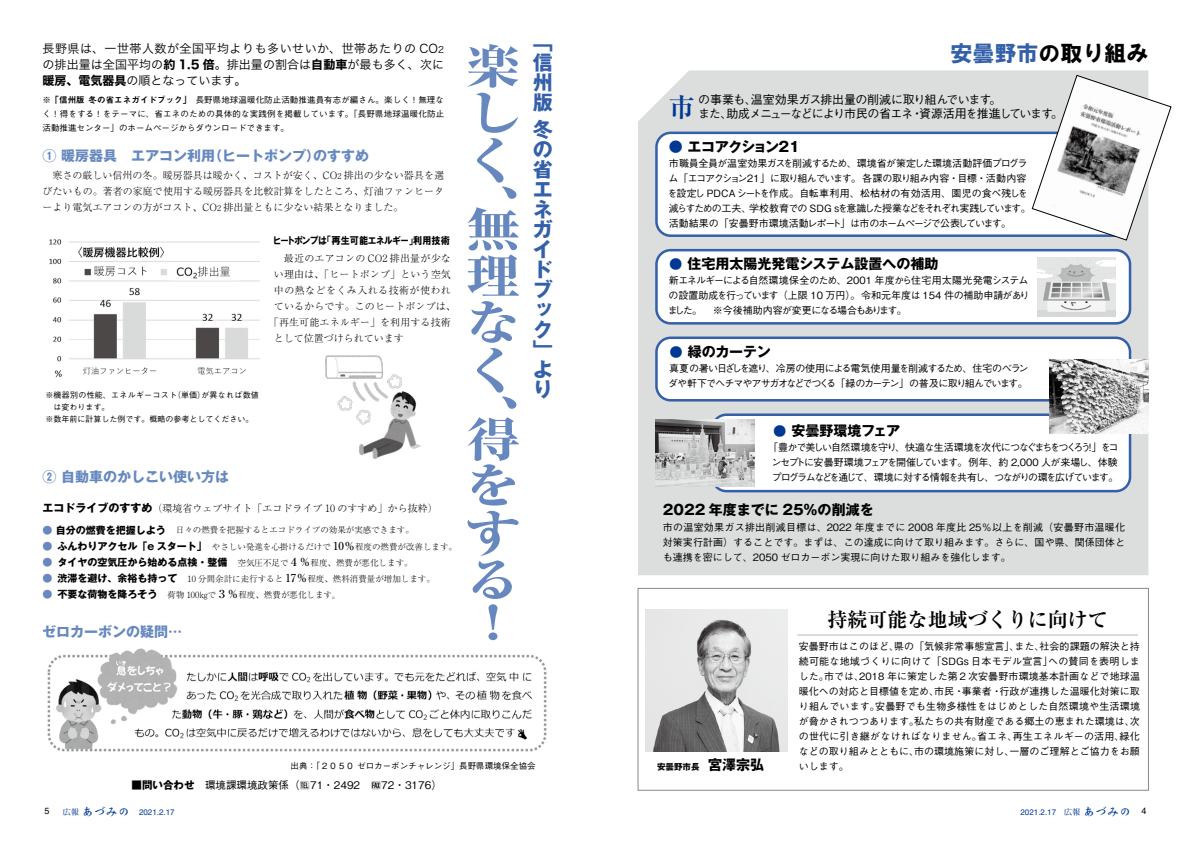
<style>
.page{position:relative;width:1191px;height:842px;background:#fff}
.page>*{position:absolute;margin:0;border:0;box-sizing:border-box;transform-origin:0 0}
.t1{font:800 46.8px/46.9px "Ryumin Pro";color:#6688bf;scale:1.18 1}
.t2{font:700 26px "Ryumin Pro";color:#003894}
.t3{font:22px "HGS Soei Kakugothic UB";color:#000}
.t4{font:700 20px/20px "Gothic MB101 Pr 6 N";color:#3360a9;text-align:justify}
.t5{font:700 20px "Ryumin Pro";color:#000}
.t6{font:700 14px "Gothic MB101 Pr 6 N";color:#000}
.t7{font:700 14px "Gothic MB101 Pr 6 N";color:#6688bf}
.t8{font:700 14px "Gothic MB101 Pr 6 N";letter-spacing:-.11em;color:#000}
.t9{font:500 12px/14px "Gothic BBB Pro";letter-spacing:-.065em;color:#000}
.t10{font:12px/16px "Hira Kaku Std W3";letter-spacing:.005em;color:#000}
.t11{font:12px "Hira Kaku Std W3";letter-spacing:.04em;color:#000}
.t12{font:500 10.5px "Gothic BBB Pro";color:#000}
.t13{font:500 10px/15px "Gothic BBB Pro";letter-spacing:-.04em;color:#000;text-align:justify}
.t14{font:300 10px/16px "Ryumin Pro";letter-spacing:.005em;color:#000;text-align:justify}
.t15{font:500 10px/15px "Gothic BBB Pro";letter-spacing:-.065em;color:#000}
.t16{font:500 10px/15px "Gothic BBB Pro";letter-spacing:-.115em;color:#000;text-align:center}
.t17{font:500 10px/15px "Gothic BBB Pro";letter-spacing:-.105em;color:#000}
.t18{font:10px "HGP Soei Kakugothic UB";color:#000;scale:.92 1}
.t19{font:300 10px "Ryumin Pro";letter-spacing:.045em;color:#000}
.t20{font:9px "Helvetica";color:#000}
.t21{font:300 8.5px "Ryumin Pro";color:#000}
.t22{font:500 8.5px/14px "Gothic BBB Pro";color:#000;text-align:justify}
.t23{font:700 8.5px "Gothic MB101 Pr 6 N";color:#000}
.t24{font:500 8px "Gothic BBB Pro";color:#000}
.t25{font:8px "Helvetica";color:#003894}
.t26{font:500 8px "Gothic BBB Pro";letter-spacing:.035em;color:#000}
.s1{font-size:9px}
.s2{font-family:"Hira Kaku Std W7"}
.s3{font-family:"Midashi Go Pro MB31";font-weight:400}
.s4{font-size:8px}
.s5{font-family:"Gothic MB101 Pr 6 N";font-weight:700;font-size:11px}
.s6{font-family:"Gothic MB101 Pr 6 N";font-weight:700;font-size:10px;color:#6688bf}
.s7{font-family:"Gothic MB101 Pr 6 N";font-weight:700;font-size:10px}
.s8{font-weight:500;font-size:11px}
.s9{font-family:"MS Mincho";font-weight:400}
.s10{font-family:"Gothic MB101 Pr 6 N";font-weight:700}
.s11{color:#3360a9}
.s12{color:#003894}
.s13{font-family:"HGP Soei Kakugothic UB";font-weight:400;color:#003894}
.s14{font-size:14px}
.s15{font-family:"Futo Min A101 Pro";font-weight:700}
.s16{font-family:"DF Kai Sho Std W7";font-size:12px}
.s17{font-size:9px;color:#000}
</style>
<div class="page">
<div style="left:638px;top:70px;width:510px;height:505px;background:#dcdddd"></div>
<div style="left:638px;top:588px;width:510px;height:202px;border:1px solid #898989"></div>
<img style="left:47px;top:648px;width:500px;height:104px">
<div style="left:656px;top:133px;width:474px;height:103px;background:#fff;border-radius:14px"></div>
<div style="left:655px;top:132px;width:476px;height:105px;border:2px solid #3360a9;border-radius:14px"></div>
<div style="left:656px;top:250px;width:474px;height:73px;background:#fff;border-radius:14px"></div>
<div style="left:655px;top:249px;width:476px;height:76px;border:2px solid #3360a9;border-radius:14px"></div>
<div style="left:712px;top:415px;width:418px;height:76px;background:#fff;border-radius:14px"></div>
<div style="left:711px;top:413px;width:420px;height:79px;border:2px solid #3360a9;border-radius:14px"></div>
<div style="left:656px;top:338px;width:474px;height:62px;background:#fff;border-radius:14px"></div>
<div style="left:655px;top:337px;width:476px;height:64px;border:2px solid #3360a9;border-radius:14px"></div>
<hr style="left:797px;top:635px;width:341px;height:1px;background:#b5b6b6">
<img style="left:645px;top:610px;width:142px;height:141px">
<img style="left:1037px;top:257px;width:78px;height:59px">
<img style="left:49px;top:239px;width:210px;height:139px">
<img style="left:326px;top:355px;width:94px;height:104px">
<img style="left:655px;top:420px;width:99px;height:66px">
<svg style="left:1032px;top:75px;width:139px;height:165px"></svg>
<img style="left:1049px;top:360px;width:99px;height:74px">
<p class="t11" style="left:43px;top:40px;width:403px">長野県は、一世帯人数が全国平均よりも多いせいか、世帯あたりの CO<span class="s1">2</span></p>
<h1 class="t1" style="left:465px;top:39px;width:46px">楽しく、</h1>
<h1 class="t1" style="left:465px;top:202px;width:47px">無理なく、</h1>
<h1 class="t1" style="left:465px;top:412px;width:47px;text-align:justify">得をする</h1>
<h1 class="t1" style="left:465px;top:595px;width:29px">！</h1>
<p class="t10" style="left:43px;top:56px;width:403px">の排出量は全国平均の<span class="s2">約 1.5 倍</span>。排出量の割合は<span class="s2">自動車</span>が最も多く、次に<span class="s2">暖房、電気器具</span>の順となっています。</p>
<p class="t22" style="left:43px;top:92px;width:403px">※ <span class="s3">「信州版 冬の省エネガイドブック」</span>　長野県地球温暖化防止活動推進員有志が編さん。楽しく！無理なく！得をする！をテーマに、省エネのための具体的な実践例を掲載しています。「長野県地球温暖化防止活動推進センター」のホームページからダウンロードできます。</p>
<h3 class="t7" style="left:43px;top:144px;width:328px">① 暖房器具　エアコン利用（ヒートポンプ）のすすめ</h3>
<p class="t14" style="left:43px;top:167px;width:403px;text-indent:10px">寒さの厳しい信州の冬。暖房器具は暖かく、コストが安く、CO<span class="s4">2</span> 排出の少ない器具を選びたいもの。著者の家庭で使用する暖房器具を比較計算をしたところ、灯油ファンヒーターより電気エアコンの方がコスト、CO<span class="s4">2</span> 排出量ともに少ない結果となりました。</p>
<p class="t18" style="left:274px;top:235px;width:193px">ヒートポンプは「再生可能エネルギー」利用技術</p>
<p class="t14" style="left:284px;top:250px;width:168px">最近のエアコンの CO2 排出量が少な</p>
<p class="t14" style="left:274px;top:266px;width:178px">い理由は、「ヒートポンプ」という空気</p>
<p class="t19" style="left:274px;top:283px;width:178px">中の熱などをくみ入れる技術が使われ</p>
<p class="t14" style="left:274px;top:298px;width:183px">ているからです。このヒートポンプは、</p>
<p class="t14" style="left:269px;top:314px;width:183px">「再生可能エネルギー」を利用する技術</p>
<p class="t14" style="left:274px;top:330px;width:131px">として位置づけられています</p>
<p class="t26" style="left:45px;top:388px;width:215px">※機器別の性能、エネルギーコスト（単価）が異なれば数値</p>
<p class="t24" style="left:53px;top:400px;width:57px">は変わります。</p>
<p class="t24" style="left:45px;top:412px;width:210px">※数年前に計算した例です。概略の参考としてください。</p>
<h3 class="t7" style="left:43px;top:465px;width:188px">② 自動車のかしこい使い方は</h3>
<p class="t14" style="left:43px;top:499px;width:397px"><span class="s5">エコドライブのすすめ</span>（環境省ウェブサイト「エコドライブ 10 のすすめ」から抜粋）</p>
<p class="t21" style="left:43px;top:523px;width:373px"><span class="s6">●</span> <span class="s7">自分の燃費を把握しよう</span> 日々の燃費を把握するとエコドライブの効果が実感できます。</p>
<p class="t21" style="left:43px;top:541px;width:416px"><span class="s6">●</span> <span class="s7">ふんわりアクセル「e スタート」</span>やさしい発進を心掛けるだけで <span class="s8">10％</span>程度の燃費が改善します。</p>
<p class="t21" style="left:43px;top:557px;width:372px"><span class="s6">●</span> <span class="s7">タイヤの空気圧から始める点検・整備</span> 空気圧不足で<span class="s8">４％</span>程度、燃費が悪化します。</p>
<p class="t21" style="left:43px;top:573px;width:394px"><span class="s6">●</span> <span class="s7">渋滞を避け、余裕も持って</span> 10 分間余計に走行すると <span class="s8">17％</span>程度、燃料消費量が増加します。</p>
<p class="t21" style="left:43px;top:589px;width:299px"><span class="s6">●</span> <span class="s7">不要な荷物を降ろそう</span> 荷物 100㎏で<span class="s8">３％</span>程度、燃費が悪化します<span class="s9">。</span></p>
<h3 class="t7" style="left:42px;top:620px;width:141px">ゼロカーボンの疑問…</h3>
<h3 class="t4" style="left:533px;top:32px;width:21px">「信州版</h3>
<h3 class="t4" style="left:533px;top:119px;width:21px;text-align:left">冬の省エネガイドブック」より</h3>
<p class="t22" style="left:290px;top:758px;width:247px">出典：「２０５０ ゼロカーボンチャレンジ」長野県環境保全協会</p>
<p class="t12" style="left:131px;top:777px;width:312px"><span class="s10">■問い合わせ</span> 環境課環境政策係（✔71・2492　 72・3176）</p>
<h3 class="t3" style="left:950px;top:43px;width:199px"><span class="s11">安曇野市</span>の取り組み</h3>
<h2 class="t2" style="left:669px;top:86px;width:27px">市</h2>
<p class="t9" style="left:698px;top:91px;width:366px">の事業も、温室効果ガス排出量の削減に取り組んでいます。<br>また、助成メニューなどにより市民の省エネ・資源活用を推進しています。</p>
<h3 class="t8" style="left:669px;top:135px;width:134px"><span class="s12">●</span> エコアクション２１</h3>
<p class="t15" style="left:667px;top:154px;width:365px">市職員全員が温室効果ガスを削減するため、環境省が策定した環境活動評価プログラム「エコアクション２１」に取り組んでいます。各課の取り組み内容・目標・活動内容を設定し PDCAシートを作成。自転車利用、松枯材の有効活用、園児の食べ残しを減らすための工夫、学校教育での SDGｓを意識した授業などをそれぞれ実践しています。活動結果の「安曇野市環境活動レポート」は市のホームぺージで公表しています。</p>
<h3 class="t6" style="left:669px;top:252px;width:271px"><span class="s13">●</span> 住宅用太陽光発電システム設置への補助</h3>
<p class="t13" style="left:667px;top:272px;width:363px">新エネルギーによる自然環境保全のため、2001 年度から住宅用太陽光発電システムの設置助成を行っています（上限 10 万円）。令和元年度は 154 件の補助申請がありました。　※今後補助内容が変更になる場合もあります。</p>
<h3 class="t6" style="left:669px;top:340px;width:103px"><span class="s13">●</span> 緑のカーテン</h3>
<p class="t17" style="left:668px;top:360px;width:362px">真夏の暑い日ざしを遮り、冷房の使用による電気使用量を削減するため、住宅のベランダや軒下でヘチマやアサガオなどでつくる「緑のカーテン」の普及に取り組んでいます。</p>
<h3 class="t6" style="left:772px;top:419px;width:129px"><span class="s13">●</span> 安曇野環境フェア</h3>
<p class="t16" style="left:768px;top:438px;width:352px">「豊かで美しい自然環境を守り、快適な生活環境を次代につなぐまちをつくろう！」をコンセプトに安曇野環境フェアを開催しています。例年、約 2,000 人が来場し、体験プログラムなどを通じて、環境に対する情報を共有し、つながりの環を広げています。</p>
<h3 class="t6" style="left:663px;top:498px;width:212px">2022 年度までに 25％の削減を</h3>
<p class="t13" style="left:663px;top:518px;width:464px">市の温室効果ガス排出削減目標は、2022 年度までに 2008 年度比 25％以上を削減（安曇野市温暖化対策実行計画）することです。まずは、この達成に向けて取り組みます。さらに、国や県、関係団体とも連携を密にして、2050 ゼロカーボン実現に向けた取り組みを強化します。</p>
<h3 class="t5" style="left:827px;top:604px;width:281px">持続可能な地域づくりに向けて</h3>
<p class="t13" style="left:799px;top:638px;width:343px">安曇野市はこのほど、県の「気候非常事態宣言」、また、社会的課題の解決と持続可能な地域づくりに向けて「SDGs 日本モデル宣言」への賛同を表明しました。市では、2018 年に策定した第２次安曇野市環境基本計画などで地球温暖化への対応と目標値を定め、市民・事業者・行政が連携した温暖化対策に取り組んでいます。安曇野でも生物多様性をはじめとした自然環境や生活環境が脅かされつつあります。私たちの共有財産である郷土の恵まれた環境は、次の世代に引き継がなければなりません。省エネ、再生エネルギーの活用、緑化などの取り組みとともに、市の環境施策に対し、一層のご理解とご協力をお願</p>
<p class="t23" style="left:657px;top:759px;width:108px">安曇野市長　<span class="s14">宮澤宗弘</span></p>
<p class="t13" style="left:799px;top:758px;width:51px">いします。</p>
<p class="t20" style="left:45px;top:806px;width:7px">5</p>
<p class="t25" style="left:63px;top:807px;width:113px"><span class="s15">広報</span><span class="s16">あづみの</span> 2021.2.17</p>
<p class="t25" style="left:1020px;top:807px;width:127px">2021.2.17 <span class="s15">広報</span><span class="s16">あづみの</span> <span class="s17">4</span></p>
</div>
